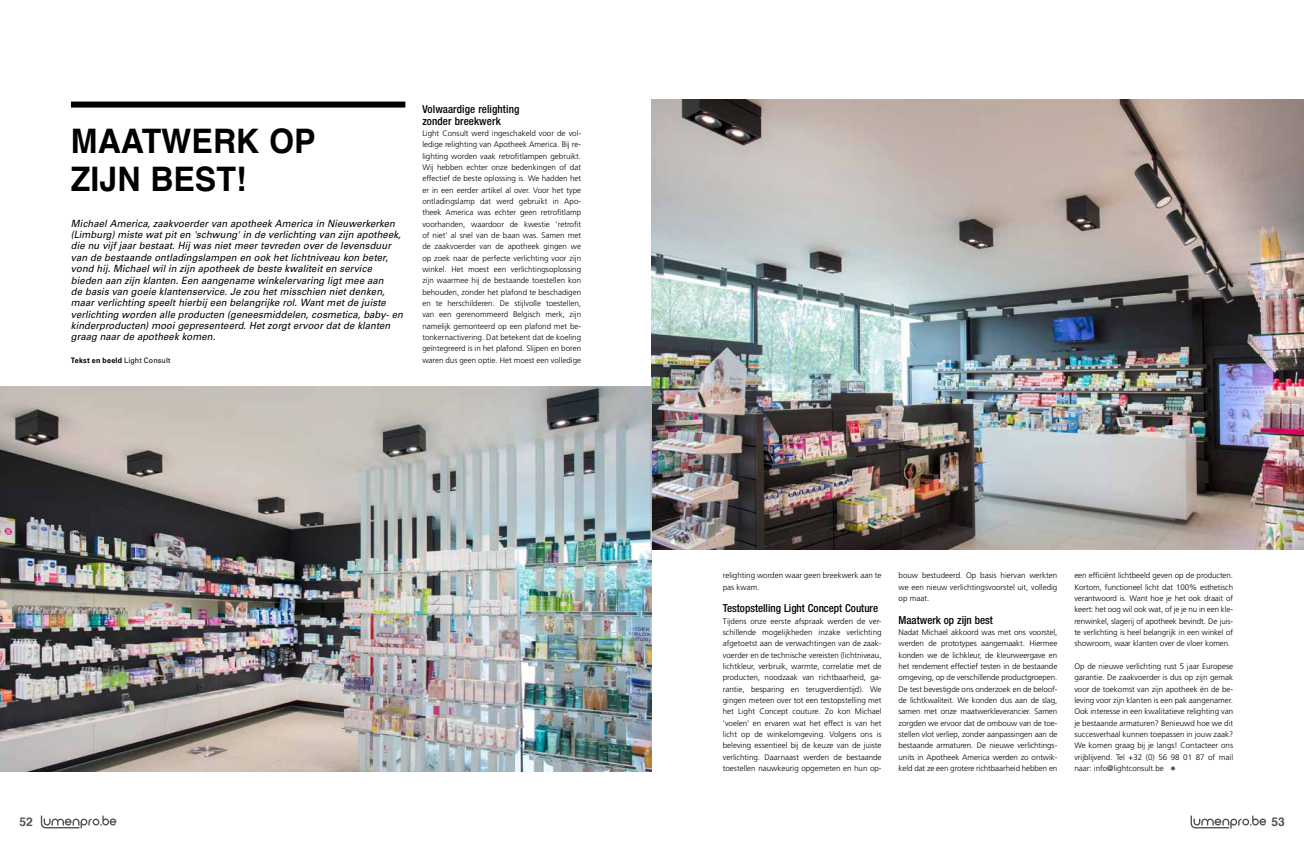
<style>
.page{position:relative;width:1304px;height:842px;background:#fff}
.page>*{position:absolute;margin:0;border:0;box-sizing:border-box;transform-origin:0 0}
.t1{font:700 33.8px/38px "Helvetica";color:#000;scale:.95 1}
.t2{font:700 12px "Helvetica";color:#555251}
.t3{font:500 condensed 11px/11.3px "Helvetica Neue LT Std";color:#000}
.t4{font:italic 10px/11.3px "Univers LT Std";letter-spacing:.005em;color:#000;scale:.95 1}
.t5{font:300 8px/11.3px "Frutiger LT Std";color:#000;text-align:justify}
.t6{font:700 7.5px "Univers LT Std";letter-spacing:.03em;color:#000;scale:.95 1}
.s1{font-weight:400}
.s2{font-family:"Impact";font-weight:400;font-size:9px;color:#555251}
</style>
<div class="page">
<svg style="left:1191px;top:816px;width:75px;height:12px"></svg>
<svg style="left:41px;top:816px;width:75px;height:12px"></svg>
<img style="left:652px;top:99px;width:652px;height:450px">
<div style="left:71px;top:102px;width:334px;height:6px;background:#000"></div>
<img style="left:0;top:386px;width:652px;height:385px">
<h1 class="t1" style="left:71px;top:122px;width:259px">MAATWERK OP<br>ZIJN BEST!</h1>
<p class="t4" style="left:71px;top:218px;width:351px">Michael America, zaakvoerder van apotheek America in Nieuwerkerken (Limburg) miste wat pit en 'schwung' in de verlichting van zijn apotheek, die nu vijf jaar bestaat. Hij was niet meer tevreden over de levensduur van de bestaande ontladingslampen en ook het lichtniveau kon beter, vond hij. Michael wil in zijn apotheek de beste kwaliteit en service bieden aan zijn klanten. Een aangename winkelervaring ligt mee aan<br>de basis van goeie klantenservice. Je zou het misschien niet denken, maar verlichting speelt hierbij een belangrijke rol. Want met de juiste verlichting worden alle producten (geneesmiddelen, cosmetica, baby- en kinderproducten) mooi gepresenteerd. Het zorgt ervoor dat de klanten graag naar de apotheek komen.</p>
<p class="t6" style="left:71px;top:356px;width:106px">Tekst en beeld <span class="s1">Light Consult</span></p>
<h3 class="t3" style="left:422px;top:104px;width:98px">Volwaardige relighting zonder breekwerk</h3>
<p class="t5" style="left:422px;top:128px;width:160px">Light Consult werd ingeschakeld voor de vol&shy;ledige relighting van Apotheek America. Bij re&shy;lighting worden vaak retrofitlampen gebruikt.<br>Wij hebben echter onze bedenkingen of dat effectief de beste oplossing is. We hadden het er in een eerder artikel al over. Voor het type ontladingslamp dat werd gebruikt in Apo&shy;theek America was echter geen retrofitlamp voorhanden, waardoor de kwestie 'retrofit of niet' al snel van de baan was. Samen met de zaakvoerder van de apotheek gingen we op zoek naar de perfecte verlichting voor zijn winkel. Het moest een verlichtingsoplossing zijn waarmee hij de bestaande toestellen kon behouden, zonder het plafond te beschadigen en te herschilderen. De stijlvolle toestellen, van een gerenommeerd Belgisch merk, zijn namelijk gemonteerd op een plafond met be&shy;tonkernactivering. Dat betekent dat de koeling geïntegreerd is in het plafond. Slijpen en boren waren dus geen optie. Het moest een volledige</p>
<p class="t5" style="left:723px;top:570px;width:160px">relighting worden waar geen breekwerk aan te pas kwam.</p>
<h3 class="t3" style="left:723px;top:603px;width:157px">Testopstelling Light Concept Couture</h3>
<p class="t5" style="left:723px;top:615px;width:160px">Tijdens onze eerste afspraak werden de ver&shy;schillende mogelijkheden inzake verlichting afgetoetst aan de verwachtingen van de zaak&shy;voerder en de technische vereisten (lichtniveau, lichtkleur, verbruik, warmte, correlatie met de producten, noodzaak van richtbaarheid, ga&shy;rantie, besparing en terugverdientijd). We gingen meteen over tot een testopstelling met het Light Concept couture. Zo kon Michael 'voelen' en ervaren wat het effect is van het licht op de winkelomgeving. Volgens ons is beleving essentieel bij de keuze van de juiste verlichting. Daarnaast werden de bestaande toestellen nauwkeurig opgemeten en hun op-</p>
<p class="t5" style="left:899px;top:570px;width:160px">bouw bestudeerd. Op basis hiervan werkten we een nieuw verlichtingsvoorstel uit, volledig op maat.</p>
<h3 class="t3" style="left:899px;top:614px;width:96px">Maatwerk op zijn best</h3>
<p class="t5" style="left:899px;top:627px;width:160px">Nadat Michael akkoord was met ons voorstel, werden de prototypes aangemaakt. Hiermee konden we de lichkleur, de kleurweergave en het rendement effectief testen in de bestaande omgeving, op de verschillende productgroepen.<br>De test bevestigde ons onderzoek en de beloof&shy;de lichtkwaliteit. We konden dus aan de slag, samen met onze maatwerkleverancier. Samen zorgden we ervoor dat de ombouw van de toe&shy;stellen vlot verliep, zonder aanpassingen aan de bestaande armaturen. De nieuwe verlichtings&shy;units in Apotheek America werden zo ontwik&shy;keld dat ze een grotere richtbaarheid hebben en</p>
<p class="t5" style="left:1074px;top:570px;width:160px">een efficiënt lichtbeeld geven op de producten.<br>Kortom, functioneel licht dat 100% esthetisch verantwoord is. Want hoe je het ook draait of keert: het oog wil ook wat, of je je nu in een kle&shy;renwinkel, slagerij of apotheek bevindt. De juis&shy;te verlichting is heel belangrijk in een winkel of showroom, waar klanten over de vloer komen.</p>
<p class="t5" style="left:1074px;top:661px;width:160px">Op de nieuwe verlichting rust 5 jaar Europese garantie. De zaakvoerder is dus op zijn gemak voor de toekomst van zijn apotheek én de be&shy;leving voor zijn klanten is een pak aangenamer.<br>Ook interesse in een kwalitatieve relighting van je bestaande armaturen? Benieuwd hoe we dit succesverhaal kunnen toepassen in jouw zaak?<br>We komen graag bij je langs! Contacteer ons vrijblijvend. Tel +32 (0) 56 98 01 87 of mail naar: info@lightconsult.be <span class="s2">●</span></p>
<h2 class="t2" style="left:20px;top:812px;width:15px">52</h2>
<h2 class="t2" style="left:1271px;top:812px;width:15px">53</h2>
</div>
